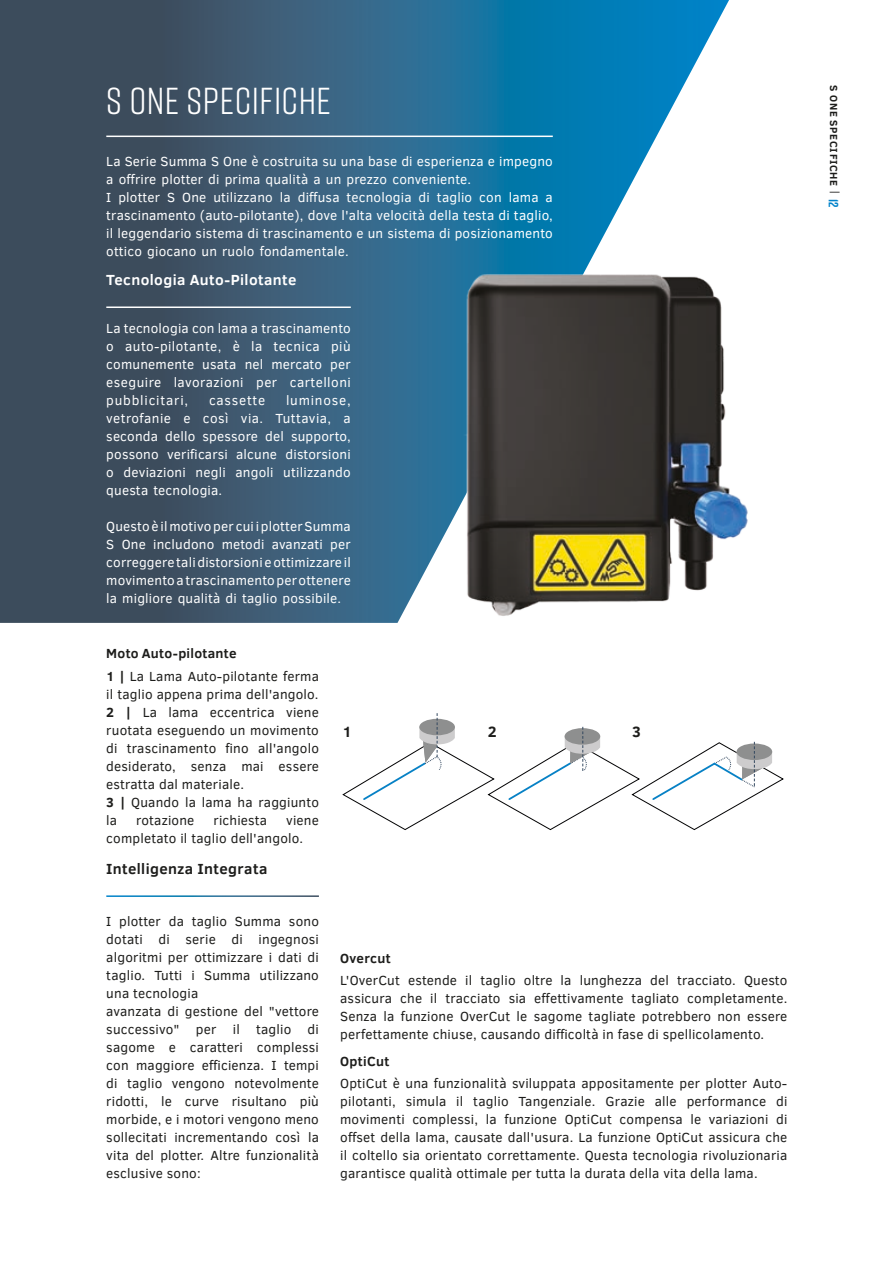
<style>
.page{position:relative;width:893px;height:1263px;background:#fff}
.page>*{position:absolute;margin:0;border:0;box-sizing:border-box;transform-origin:0 0}
.t1{font:37.5px "Rift";letter-spacing:.01em;color:#fff}
.t2{font:700 15.3px "Clear Sans";color:#1d1d1b}
.t3{font:700 15px "Clear Sans";letter-spacing:.03em;color:#fff}
.t4{font:700 15px "Clear Sans";letter-spacing:.03em;color:#1d1d1b}
.t5{font:13.5px/18px "Clear Sans";letter-spacing:.015em;color:#1d1d1b}
.t6{font:13.5px/18px "Clear Sans";letter-spacing:.015em;color:#fff;text-align:justify}
.t7{font:700 13.5px "Clear Sans";letter-spacing:.025em;color:#1d1d1b}
.t8{font:13.5px "Clear Sans";letter-spacing:.06em;color:#fff}
.t9{font:700 10.5px "Clear Sans";letter-spacing:.06em;color:#1d1d1b}
.s1{font-weight:700}
.s2{font-weight:400}
.s3{font-family:"Rift";font-size:13.5px;color:#0083cb}
</style>
<div class="page">
<svg style="left:0;top:0;width:729px;height:623px;background:#3d6781"></svg>
<svg style="left:343px;top:713px;width:441px;height:117px"></svg>
<img style="left:400px;top:264px;width:348px;height:359px">
<hr style="left:106px;top:136px;width:447px;height:1px;background:#fff">
<hr style="left:106px;top:306px;width:245px;height:2px;background:#fff">
<h1 class="t1" style="left:106px;top:75px;width:226px">S One SPECIFICHE</h1>
<p class="t6" style="left:106px;top:153px;width:448px;text-align:left">La Serie Summa S One è costruita su una base di esperienza e impegno a offrire plotter di prima qualità a un prezzo conveniente.<br>I plotter S One utilizzano la diffusa tecnologia di taglio con lama a trascinamento (auto-pilotante), dove l'alta velocità della testa di taglio, il leggendario sistema di trascinamento e un sistema di posizionamento ottico giocano un ruolo fondamentale.</p>
<p class="t3" style="left:106px;top:269px;width:192px">Tecnologia Auto-Pilotante</p>
<p class="t6" style="left:106px;top:319px;width:246px">La tecnologia con lama a trascinamento o auto-pilotante, è la tecnica più comunemente usata nel mercato per eseguire lavorazioni per cartelloni pubblicitari,</p>
<p class="t6" style="left:106px;top:391px;width:246px;text-indent:180px">luminose, vetrofanie e così via. Tuttavia, a seconda dello spessore del supporto, possono verificarsi alcune distorsioni o deviazioni negli angoli utilizzando questa tecnologia.</p>
<p class="t6" style="left:106px;top:517px;width:246px">Questo è il motivo per cui i plotter Summa S One includono metodi avanzati per correggere tali distorsioni e ottimizzare il movimento a trascinamento per ottenere la migliore qualità di taglio possibile.</p>
<p class="t8" style="left:209px;top:391px;width:58px">cassette</p>
<p class="t5" style="left:106px;top:642px;width:214px;line-height:22.2px"><span class="s1">Moto Auto-pilotante<br>1 |</span> La Lama Auto-pilotante ferma</p>
<p class="t5" style="left:106px;top:685px;width:214px">il taglio appena prima dell'angolo.<br><span class="s1">2 |</span> La lama eccentrica viene ruotata eseguendo un movimento di trascinamento fino all'angolo desiderato, senza mai essere estratta dal materiale.<br><span class="s1">3 |</span> Quando la lama ha raggiunto la</p>
<p class="t5" style="left:136px;top:811px;width:60px">rotazione</p>
<p class="t5" style="left:213px;top:811px;width:55px">richiesta</p>
<p class="t5" style="left:106px;top:811px;width:214px;text-indent:180px">viene completato il taglio dell'angolo.</p>
<p class="t4" style="left:106px;top:858px;width:163px">Intelligenza Integrata</p>
<p class="t5" style="left:106px;top:912px;width:214px">I plotter da taglio Summa sono dotati di serie di ingegnosi algoritmi per ottimizzare i dati di taglio. Tutti i Summa utilizzano una tecnologia<br>avanzata di gestione del "vettore successivo" per il taglio di sagome e caratteri complessi con maggiore efficienza. I tempi di taglio vengono notevolmente ridotti, le curve risultano più morbide, e i motori vengono meno sollecitati incrementando così la vita del plotter. Altre funzionalità esclusive sono:</p>
<p class="t2" style="left:342px;top:721px;width:11px">1</p>
<p class="t2" style="left:488px;top:721px;width:10px">2</p>
<p class="t2" style="left:632px;top:721px;width:10px">3</p>
<p class="t7" style="left:340px;top:948px;width:52px">Overcut</p>
<p class="t5" style="left:340px;top:971px;width:449px;text-align:justify">L'OverCut estende il taglio oltre la lunghezza del tracciato. Questo assicura che il tracciato sia effettivamente tagliato completamente.<br>Senza la funzione OverCut le sagome tagliate potrebbero non essere perfettamente chiuse, causando difficoltà in fase di spellicolamento.</p>
<p class="t7" style="left:340px;top:1051px;width:51px">OptiCut</p>
<p class="t5" style="left:340px;top:1074px;width:449px;text-align:justify">OptiCut è una funzionalità sviluppata appositamente per plotter Auto&shy;pilotanti, simula il taglio Tangenziale. Grazie alle performance di movimenti complessi, la funzione OptiCut compensa le variazioni di offset della lama, causate dall'usura. La funzione OptiCut assicura che il coltello sia orientato correttamente. Questa tecnologia rivoluzionaria garantisce qualità ottimale per tutta la durata della vita della lama.</p>
<p class="t9" style="left:842px;top:85px;width:124px;rotate:90deg">S One SPECIFICHE <span class="s2">|</span> <span class="s3">12</span></p>
</div>
